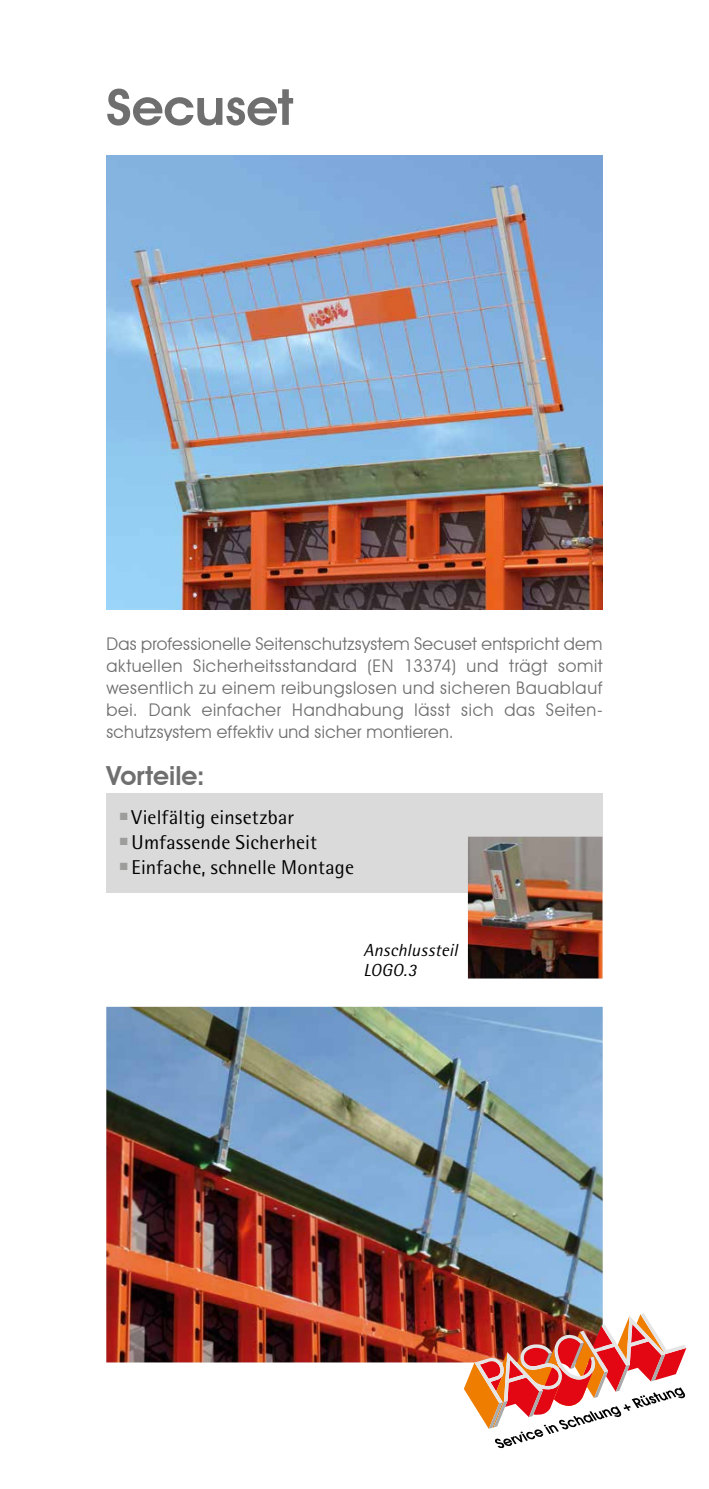
<style>
.page{position:relative;width:709px;height:1489px;background:#fff}
.page>*{position:absolute;margin:0;border:0;box-sizing:border-box;transform-origin:0 0}
.t1{font:600 50px "Avant Garde IT Cby BT";letter-spacing:-.005em;color:#706f6f;scale:1.05 1}
.t2{font:600 26.25px "Avant Garde IT Cby BT";letter-spacing:.005em;color:#706f6f}
.t3{font:20px "Rotis Semi Sans";letter-spacing:.01em;color:#000}
.t4{font:17.5px/22px "Avant Garde IT Cby BT";letter-spacing:.02em;color:#706f6f;text-align:justify}
.t5{font:italic 17.5px/20px "Rotis Semi Sans";letter-spacing:.005em;color:#000}
.s1{color:#9d9d9c}
</style>
<div class="page">
<div style="left:106px;top:793px;width:496px;height:100px;background:#dadada"></div>
<img style="left:106px;top:156px;width:496px;height:453px">
<img style="left:468px;top:836px;width:134px;height:142px">
<img style="left:106px;top:1006px;width:496px;height:356px">
<img style="left:464px;top:1313px;width:222px;height:134px">
<h1 class="t1" style="left:106px;top:77px;width:180px">Secuset</h1>
<p class="t4" style="left:106px;top:632px;width:498px">Das professionelle Seitenschutzsystem Secuset entspricht dem aktuellen Sicherheitsstandard (EN 13374) und trägt somit wesentlich zu einem reibungslosen und sicheren Bauablauf bei. Dank einfacher Handhabung lässt sich das Seiten&shy;schutzsystem effektiv und sicher montieren.</p>
<h2 class="t2" style="left:106px;top:759px;width:100px">Vorteile:</h2>
<p class="t3" style="left:119px;top:805px;width:176px"><span class="s1">■</span> Vielfältig einsetzbar</p>
<p class="t3" style="left:119px;top:830px;width:199px"><span class="s1">■</span> Umfassende Sicherheit</p>
<p class="t3" style="left:119px;top:855px;width:236px"><span class="s1">■</span> Einfache, schnelle Montage</p>
<p class="t5" style="left:363px;top:940px;width:96px">Anschlussteil<br>LOGO.3</p>
</div>
